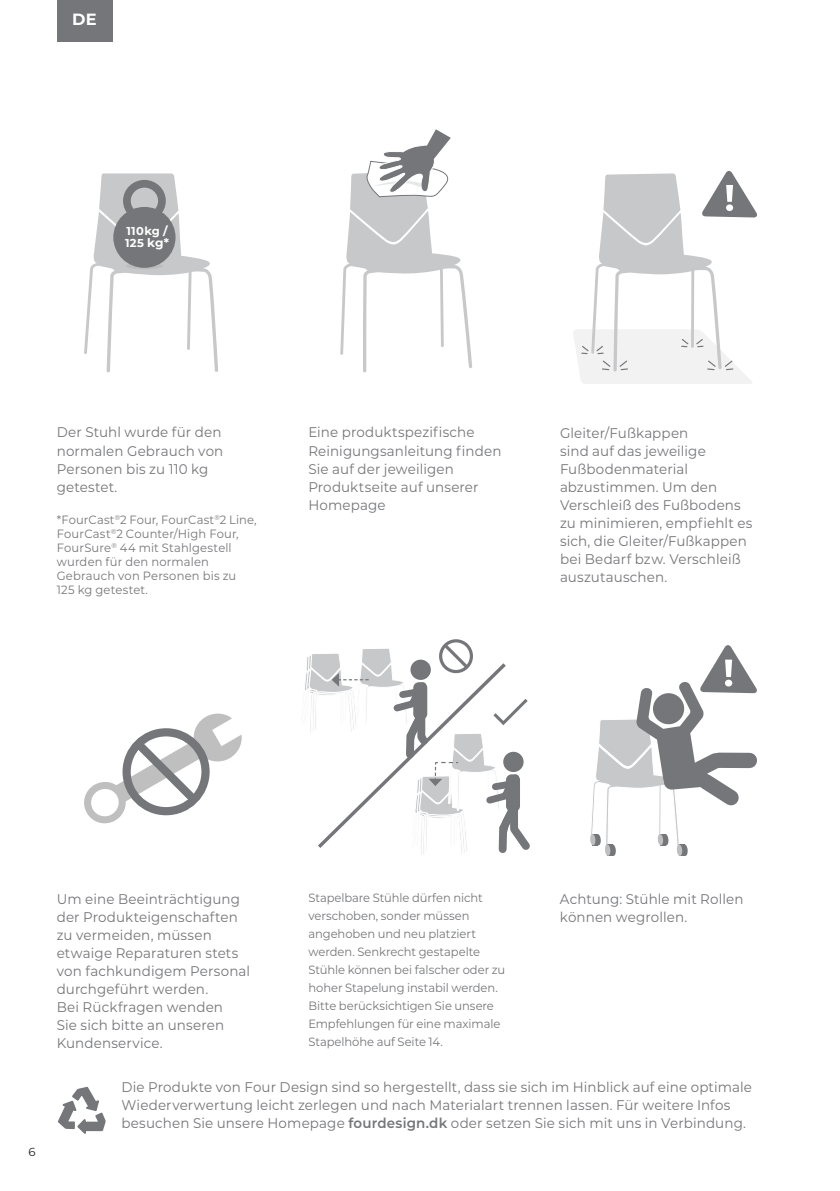
<style>
.page{position:relative;width:840px;height:1191px;background:#fff}
.page>*{position:absolute;margin:0;border:0;box-sizing:border-box;transform-origin:0 0}
.t1{font:700 16.2px "Montserrat";color:#fff}
.t2{font:14px/18px "Montserrat";letter-spacing:.01em;color:#757679;scale:.96 1}
.t3{font:12px/18px "Montserrat";letter-spacing:-.005em;color:#757679;scale:.96 1}
.t4{font:12px/14px "Montserrat";letter-spacing:.015em;color:#757679;scale:.96 1}
.t5{font:11.6px "Montserrat";color:#231f20}
.t6{font:700 11.4px/12px "Montserrat";letter-spacing:.03em;color:#fff}
.s1{font-size:12px}
.s2{font-weight:600}
</style>
<div class="page">
<div style="left:57px;top:0;width:55px;height:41px;background:#757679"></div>
<svg style="left:84px;top:173px;width:134px;height:199px"></svg>
<div style="left:126px;top:263px;width:37px;height:6px;background:#bcbcbe;border-radius:50%"></div>
<div style="left:113px;top:207px;width:62px;height:61px;background:#757679;border-radius:50%"></div>
<div style="left:123px;top:180px;width:43px;height:42px;border:8px solid #757679;border-radius:50%"></div>
<svg style="left:340px;top:129px;width:132px;height:243px"></svg>
<svg style="left:84px;top:713px;width:158px;height:111px"></svg>
<svg style="left:573px;top:171px;width:184px;height:213px"></svg>
<svg style="left:590px;top:645px;width:167px;height:211px"></svg>
<svg style="left:58px;top:1086px;width:48px;height:48px"></svg>
<div style="left:439px;top:639px;width:33px;height:34px;border:3px solid #757679;border-radius:50%"></div>
<svg style="left:305px;top:640px;width:225px;height:215px"></svg>
<p class="t1" style="left:72px;top:8px;width:26px">DE</p>
<p class="t6" style="left:125px;top:225px;width:45px">110kg /<br>125 <span class="s1">kg*</span></p>
<p class="t2" style="left:57px;top:423px;width:175px">Der Stuhl wurde für den normalen Gebrauch von<br>Personen bis zu 110 kg getestet.</p>
<p class="t4" style="left:57px;top:512px;width:209px">*FourCast<sup>®</sup>2 Four, FourCast<sup>®</sup>2 Line,<br>FourCast<sup>®</sup>2 Counter/High Four,<br>FourSure<sup>®</sup> 44 mit Stahlgestell wurden für den normalen<br>Gebrauch von Personen bis zu<br>125 kg getestet.</p>
<p class="t2" style="left:308px;top:423px;width:203px">Eine produktspezifische<br>Reinigungsanleitung finden<br>Sie auf der jeweiligen<br>Produktseite auf unserer<br>Homepage</p>
<p class="t2" style="left:559px;top:423px;width:202px">Gleiter/Fußkappen<br>sind auf das jeweilige<br>Fußbodenmaterial abzustimmen. Um den<br>Verschleiß des Fußbodens zu minimieren, empfiehlt es sich, die Gleiter/Fußkappen bei Bedarf bzw. Verschleiß auszutauschen.</p>
<p class="t5" style="left:28px;top:1143px;width:9px">6</p>
<p class="t2" style="left:57px;top:889px;width:203px">Um eine Beeinträchtigung der Produkteigenschaften zu vermeiden, müssen etwaige Reparaturen stets von fachkundigem Personal durchgeführt werden.<br>Bei Rückfragen wenden<br>Sie sich bitte an unseren<br>Kundenservice.</p>
<p class="t3" style="left:308px;top:888px;width:206px">Stapelbare Stühle dürfen nicht verschoben, sonder müssen angehoben und neu platziert werden. Senkrecht gestapelte<br>Stühle können bei falscher oder zu hoher Stapelung instabil werden.<br>Bitte berücksichtigen Sie unsere<br>Empfehlungen für eine maximale<br>Stapelhöhe auf Seite 14.</p>
<p class="t2" style="left:559px;top:889px;width:193px">Achtung: Stühle mit Rollen können wegrollen.</p>
<p class="t2" style="left:121px;top:1077px;width:658px">Die Produkte von Four Design sind so hergestellt, dass sie sich im Hinblick auf eine optimale<br>Wiederverwertung leicht zerlegen und nach Materialart trennen lassen. Für weitere Infos besuchen Sie unsere Homepage <span class="s2">fourdesign.dk</span> oder setzen Sie sich mit uns in Verbindung.</p>
</div>
